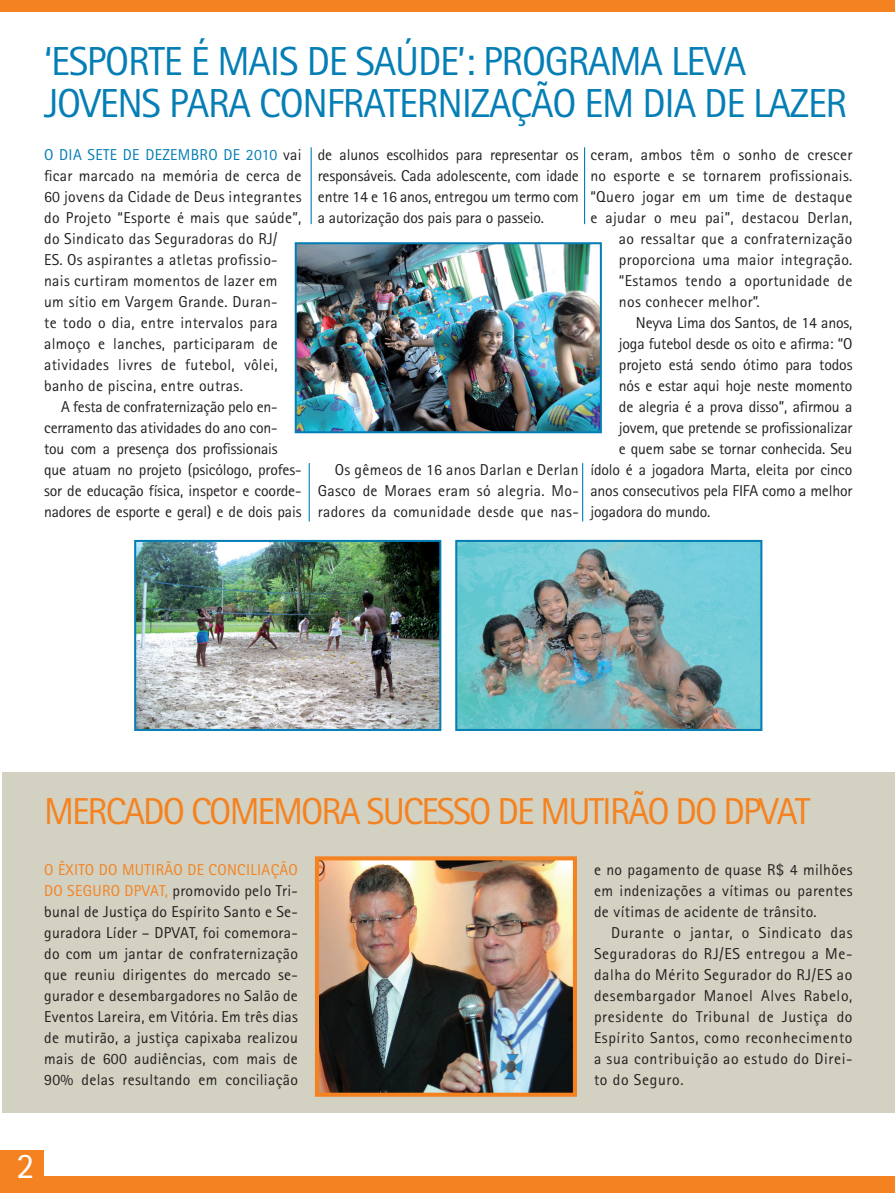
<style>
.page{position:relative;width:895px;height:1193px;background:#fff}
.page>*{position:absolute;margin:0;border:0;box-sizing:border-box;transform-origin:0 0}
.t1{font:40.5px "Rotis Sans Serif";letter-spacing:-.03em;color:#047eb5}
.t2{font:37.5px "Rotis Sans Serif";letter-spacing:-.05em;color:#f58220}
.t3{font:36px "Rotis Sans Serif";color:#fff}
.t4{font:15.75px/21px "Rotis Sans Serif";letter-spacing:.02em;color:#231f20;text-align:justify}
.t5{font:15.75px "Rotis Sans Serif";letter-spacing:-.01em;color:#231f20}
.t6{font:15.75px/21px "Rotis Sans Serif";letter-spacing:.02em;color:#f58220}
.t7{font:15.75px "Rotis Sans Serif";letter-spacing:.02em;color:#047eb5}
.s1{color:#231f20}
.s2{color:#f58220}
</style>
<div class="page">
<div style="left:0;top:0;width:894px;height:12px;background:#f58220"></div>
<div style="left:0;top:1175px;width:894px;height:17px;background:#f58220"></div>
<div style="left:0;top:1150px;width:44px;height:42px;background:#f58220"></div>
<div style="left:2px;top:771px;width:892px;height:340px;background:#d2d1c2"></div>
<hr style="left:310px;top:147px;width:2px;height:77px;background:#047eb5">
<hr style="left:584px;top:147px;width:1px;height:77px;background:#047eb5">
<hr style="left:309px;top:463px;width:1px;height:58px;background:#047eb5">
<hr style="left:582px;top:463px;width:1px;height:58px;background:#047eb5">
<img style="left:320px;top:861px;width:252px;height:230px">
<div style="left:315px;top:856px;width:262px;height:240px;border:4px solid #f58220"></div>
<img style="left:298px;top:245px;width:301px;height:185px">
<div style="left:295px;top:242px;width:307px;height:191px;border:2px solid #047eb5"></div>
<img style="left:137px;top:542px;width:301px;height:185px">
<div style="left:134px;top:539px;width:307px;height:191px;border:2px solid #047eb5"></div>
<img style="left:458px;top:542px;width:301px;height:185px">
<div style="left:455px;top:539px;width:307px;height:191px;border:2px solid #047eb5"></div>
<h1 class="t1" style="left:44px;top:37px;width:481px">‘Esporte é mais de saúde’: programa</h1>
<h1 class="t1" style="left:671px;top:37px;width:19px">leva</h1>
<h1 class="t1" style="left:44px;top:79px;width:20px">jove</h1>
<h1 class="t1" style="left:117px;top:79px;width:92px">ns para</h1>
<h1 class="t1" style="left:259px;top:79px;width:513px">confraternização em dia de lazer</h1>
<p class="t7" style="left:44px;top:145px;width:121px">O dia sete de dezembro</p>
<p class="t7" style="left:223px;top:145px;width:79px">de 2010 <span class="s1">vai</span></p>
<p class="t4" style="left:44px;top:165px;width:259px">ficar marcado na memória de cerca de</p>
<p class="t4" style="left:44px;top:186px;width:259px">60 jovens da Cidade de Deus integrantes</p>
<p class="t4" style="left:44px;top:207px;width:259px">do Projeto “Esporte é mais que saúde”,</p>
<p class="t4" style="left:44px;top:228px;width:235px">do Sindicato das Seguradoras do RJ/</p>
<p class="t4" style="left:44px;top:249px;width:235px">ES. Os aspirantes a atletas profissio-</p>
<p class="t4" style="left:44px;top:270px;width:235px">nais curtiram momentos de lazer em</p>
<p class="t4" style="left:44px;top:291px;width:235px">um sítio em Vargem Grande. Duran-</p>
<p class="t4" style="left:44px;top:312px;width:235px">te todo o dia, entre intervalos para</p>
<p class="t4" style="left:44px;top:333px;width:235px">almoço e lanches, participaram de</p>
<p class="t4" style="left:44px;top:354px;width:235px">atividades livres de futebol, vôlei,</p>
<p class="t4" style="left:44px;top:375px;width:200px">banho de piscina, entre outras.</p>
<p class="t5" style="left:61px;top:397px;width:218px">A festa de confraternização pelo en-</p>
<p class="t5" style="left:44px;top:418px;width:235px">cerramento das atividades do ano con-</p>
<p class="t5" style="left:44px;top:439px;width:235px">tou com a presença dos profissionais</p>
<p class="t5" style="left:44px;top:460px;width:259px">que atuam no projeto (psicólogo, profes-</p>
<p class="t5" style="left:44px;top:481px;width:259px">sor de educação física, inspetor e coorde-</p>
<p class="t5" style="left:44px;top:502px;width:259px">nadores de esporte e geral) e de dois pais</p>
<p class="t4" style="left:590px;top:144px;width:263px">ceram, ambos têm o sonho de crescer</p>
<p class="t4" style="left:590px;top:165px;width:263px">no esporte e se tornarem profissionais.</p>
<p class="t4" style="left:590px;top:186px;width:263px">“Quero jogar em um time de destaque</p>
<p class="t4" style="left:590px;top:206px;width:263px">e ajudar o meu pai”, destacou Derlan,</p>
<p class="t4" style="left:619px;top:227px;width:235px">ao ressaltar que a confraternização</p>
<p class="t4" style="left:619px;top:248px;width:235px">proporciona uma maior integração.</p>
<p class="t4" style="left:619px;top:269px;width:235px">“Estamos tendo a oportunidade de</p>
<p class="t4" style="left:619px;top:290px;width:142px">nos conhecer melhor”.</p>
<p class="t5" style="left:636px;top:313px;width:218px">N eyva Lima dos Santos, de 14 anos,</p>
<p class="t5" style="left:619px;top:334px;width:235px">joga futebol desde os oito e afirma: “O</p>
<p class="t5" style="left:619px;top:355px;width:235px">projeto está sendo ótimo para todos</p>
<p class="t5" style="left:619px;top:376px;width:235px">nós e estar aqui hoje neste momento</p>
<p class="t5" style="left:619px;top:397px;width:235px">de alegria é a prova disso”, afirmou a</p>
<p class="t5" style="left:619px;top:418px;width:235px">jovem, que pretende se profissionalizar</p>
<p class="t5" style="left:619px;top:439px;width:235px">e quem sabe se tornar conhecida. Seu</p>
<p class="t5" style="left:590px;top:460px;width:263px">ídolo é a jogadora Marta, eleita por cinco</p>
<p class="t5" style="left:590px;top:481px;width:263px">anos consecutivos pela FI FA como a melhor</p>
<p class="t5" style="left:590px;top:502px;width:122px">jogadora do mundo.</p>
<p class="t4" style="left:318px;top:144px;width:262px">de alunos escolhidos para representar os responsáveis. Cada adolescente, com idade entre 14 e 16 anos, entregou um termo com a autorização dos pais para o passeio.</p>
<p class="t4" style="left:318px;top:459px;width:262px;text-indent:17px">Os gêmeos de 16 anos Darlan e Derlan Gasco de Moraes eram só alegria. Mo&shy;radores da comunidade desde que nas-</p>
<h2 class="t2" style="left:44px;top:788px;width:47px">Merca</h2>
<h2 class="t2" style="left:143px;top:788px;width:70px">do comemora</h2>
<h2 class="t2" style="left:366px;top:788px;width:19px">sucesso</h2>
<h2 class="t2" style="left:497px;top:788px;width:314px">de mutirão do DPVAT</h2>
<p class="t6" style="left:44px;top:858px;width:253px">O êxito do Mutirão de Conciliação do Seguro</p>
<p class="t4" style="left:44px;top:879px;width:255px;text-indent:80px"><span class="s2">DPVAT,</span> promovido pelo Tri&shy;bunal de Justiça do Espírito Santo e Se&shy;guradora Líder – DPVAT, foi comemora&shy;do com um jantar de confraternização que reuniu dirigentes do mercado se&shy;gurador e desembargadores no Salão de Eventos Lareira, em Vitória. Em três dias de mutirão, a justiça capixaba realizou mais de 600 audiências, com mais de 90% delas resultando em conciliação</p>
<p class="t4" style="left:594px;top:858px;width:260px">e no pagamento de quase R$ 4 milhões em indenizações a vítimas ou parentes de vítimas de acidente de trânsito.</p>
<p class="t4" style="left:594px;top:921px;width:260px;text-indent:17px">Durante o jantar, o Sindicato das Seguradoras do RJ/ES entregou a Me&shy;dalha do Mérito Segurador do RJ/ES ao desembargador Manoel Alves Rabelo, presidente do Tribunal de Justiça do Espírito Santos, como reconhecimento a sua contribuição ao estudo do Direi&shy;to do Seguro.</p>
<h3 class="t3" style="left:17px;top:1144px;width:19px">2</h3>
</div>
